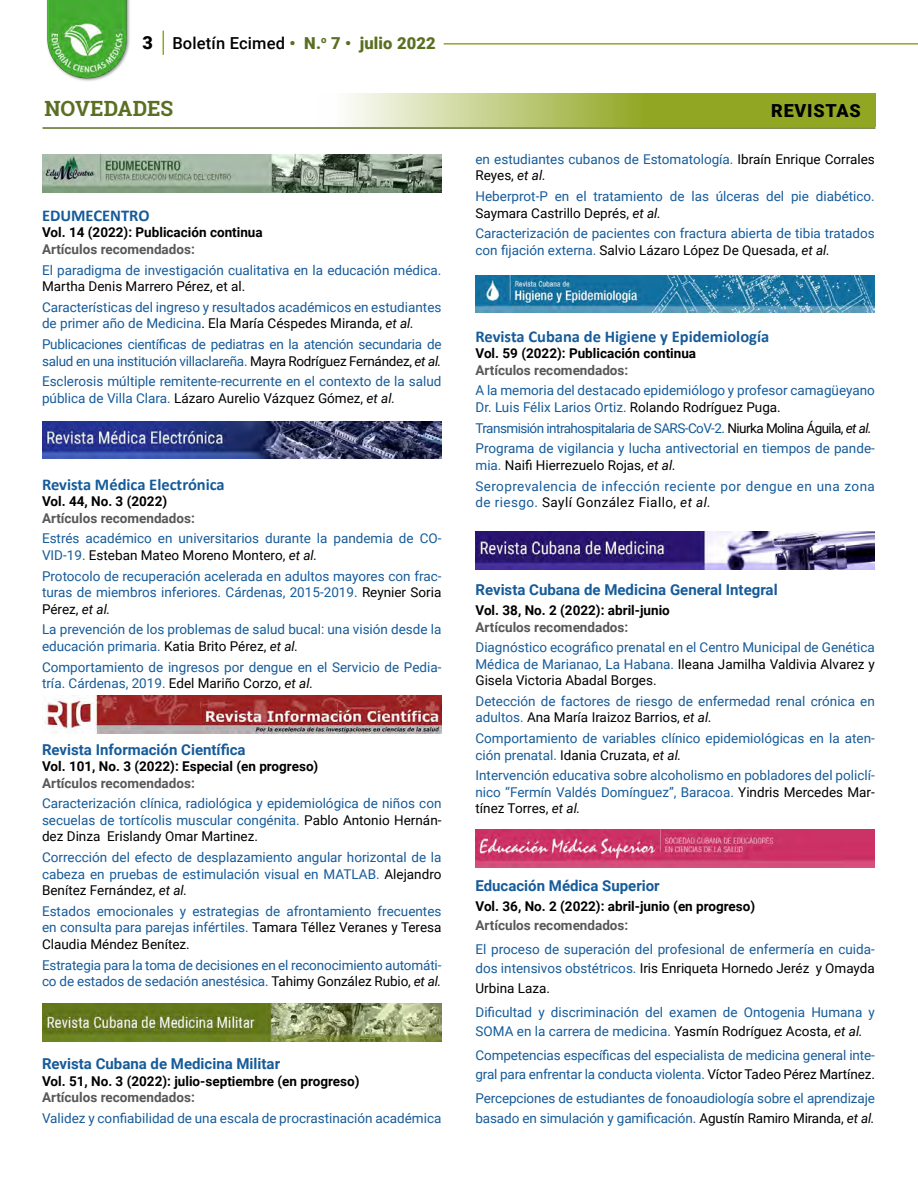
<style>
.page{position:relative;width:918px;height:1188px;background:#fff}
.page>*{position:absolute;margin:0;border:0;box-sizing:border-box;transform-origin:0 0}
.t1{font:700 21px "Roboto Slab";color:#5b6f22}
.t2{font:900 18px "Roboto";letter-spacing:.04em;color:#000}
.t3{font:700 16.5px "Calibri";color:#165b9a}
.t4{font:900 16.5px "Roboto";letter-spacing:.01em;color:#5b6f22}
.t5{font:700 15px "Roboto";color:#165b9a}
.t6{font:13.5px/16.5px "Roboto";color:#165b9a}
.t7{font:700 13.5px "Roboto";color:#000}
.t8{font:700 13.5px "Roboto";color:#58585a}
.t9{font:13.5px/16.5px "Roboto";letter-spacing:-.02em;color:#165b9a}
.t10{font:13.5px/20.7px "Roboto";letter-spacing:-.04em;color:#165b9a}
.t11{font:13.5px/20.7px "Roboto";letter-spacing:.03em;color:#165b9a}
.t12{font:13.5px "Roboto";letter-spacing:.025em;color:#000}
.t13{font:13.5px "Roboto";color:#000}
.s1{font-weight:500;color:#000}
.s2{color:#000}
.s3{font-style:italic;color:#000}
.s4{color:#165b9a}
.s5{font-style:italic}
</style>
<div class="page">
<hr style="left:444px;top:43px;width:474px;height:2px;background:#91a723">
<img style="left:46px;top:0;width:84px;height:81px">
<svg style="left:163px;top:31px;width:1px;height:24px"></svg>
<svg style="left:346px;top:94px;width:529px;height:33px;background:#aebe5e"></svg>
<hr style="left:43px;top:127px;width:832px;height:2px;background:#5b6f22">
<img style="left:42px;top:155px;width:399px;height:37px">
<img style="left:42px;top:421px;width:399px;height:38px">
<img style="left:42px;top:696px;width:399px;height:37px">
<img style="left:42px;top:1004px;width:399px;height:37px">
<img style="left:476px;top:275px;width:399px;height:37px">
<img style="left:475px;top:532px;width:400px;height:37px">
<img style="left:475px;top:830px;width:400px;height:37px">
<h2 class="t2" style="left:142px;top:30px;width:12px">3</h2>
<p class="t4" style="left:172px;top:31px;width:265px"><span class="s1">Boletín Ecimed</span> • N.<sup>o</sup> 7 • julio 2022</p>
<h1 class="t1" style="left:44px;top:94px;width:130px">NOVEDADES</h1>
<h2 class="t2" style="left:771px;top:98px;width:91px">REVISTAS</h2>
<p class="t3" style="left:42px;top:204px;width:109px">EDUMECENTRO</p>
<p class="t7" style="left:42px;top:223px;width:222px">Vol. 14 (2022): Publicación continua</p>
<p class="t8" style="left:42px;top:240px;width:154px">Artículos recomendados:</p>
<p class="t6" style="left:42px;top:261px;width:401px">El paradigma de investigación cualitativa en la educación médica.</p>
<p class="t13" style="left:42px;top:277px;width:205px">Martha Denis Marrero Pérez, et al.</p>
<p class="t6" style="left:42px;top:298px;width:401px">Características del ingreso y resultados académicos en estudiantes de primer año de Medicina<span class="s2">. Ela María Céspedes Miranda,</span> <span class="s3">et al.</span></p>
<p class="t9" style="left:42px;top:335px;width:401px">Publicaciones científicas de pediatras en la atención secundaria de salud en una institución villaclareña. <span class="s2">Mayra Rodríguez Fernández,</span> <span class="s3">et al.</span></p>
<p class="t6" style="left:42px;top:373px;width:401px">Esclerosis múltiple remitente-recurrente en el contexto de la salud pública de Villa Clara. <span class="s2">Lázaro Aurelio Vázquez Gómez,</span> <span class="s3">et al.</span></p>
<p class="t3" style="left:42px;top:472px;width:184px">Revista Médica Electrónica</p>
<p class="t7" style="left:42px;top:492px;width:127px">Vol. 44, No. 3 (2022)</p>
<p class="t8" style="left:42px;top:508px;width:154px">Artículos recomendados:</p>
<p class="t6" style="left:42px;top:530px;width:401px">Estrés académico en universitarios durante la pandemia de CO-<br>VID-19. <span class="s2">Esteban Mateo Moreno Montero,</span> <span class="s3">et al.</span></p>
<p class="t6" style="left:42px;top:567px;width:401px;text-align:justify">Protocolo de recuperación acelerada en adultos mayores con frac&shy;turas de miembros inferiores. Cárdenas, 2015-2019. <span class="s2">Reynier Soria Pérez,</span> <span class="s3">et al.</span></p>
<p class="t6" style="left:42px;top:621px;width:401px">La prevención de los problemas de salud bucal: una visión desde la educación primaria. <span class="s2">Katia Brito Pérez,</span> <span class="s3">et al.</span></p>
<p class="t6" style="left:42px;top:658px;width:401px">Comportamiento de ingresos por dengue en el Servicio de Pedia&shy;tría. Cárdenas, 2019. <span class="s2">Edel Mariño Corzo,</span> <span class="s3">et al.</span></p>
<p class="t5" style="left:42px;top:739px;width:205px">Revista Información Científica</p>
<p class="t7" style="left:42px;top:757px;width:278px">Vol. 101, No. 3 (2022): Especial (en progreso)</p>
<p class="t8" style="left:42px;top:773px;width:154px">Artículos recomendados:</p>
<p class="t6" style="left:42px;top:795px;width:401px;text-align:justify">Caracterización clínica, radiológica y epidemiológica de niños con secuelas de tortícolis muscular congénita. <span class="s2">Pablo Antonio Hernán&shy;dez Dinza Erislandy Omar Martinez.</span></p>
<p class="t6" style="left:42px;top:849px;width:401px;text-align:justify">Corrección del efecto de desplazamiento angular horizontal de la cabeza en pruebas de estimulación visual en MATLAB. <span class="s2">Alejandro Benítez Fernández,</span> <span class="s3">et al.</span></p>
<p class="t6" style="left:42px;top:902px;width:401px;text-align:justify">Estados emocionales y estrategias de afrontamiento frecuentes en consulta para parejas infértiles. <span class="s2">Tamara Téllez Veranes y Teresa Claudia Méndez Benítez.</span></p>
<p class="t6" style="left:42px;top:956px;width:401px">Estrategia para la toma de decisiones en el reconocimiento automáti&shy;co de estados de sedación anestésica. <span class="s2">Tahimy González Rubio,</span> <span class="s3">et al.</span></p>
<p class="t5" style="left:42px;top:1053px;width:240px">Revista Cubana de Medicina Militar</p>
<p class="t7" style="left:42px;top:1071px;width:319px">Vol. 51, No. 3 (2022): julio-septiembre (en progreso)</p>
<p class="t8" style="left:42px;top:1088px;width:154px">Artículos recomendados:</p>
<p class="t6" style="left:42px;top:1109px;width:401px">Validez y confiabilidad de una escala de procrastinación académica</p>
<p class="t6" style="left:476px;top:150px;width:401px">en estudiantes cubanos de Estomatología. <span class="s2">Ibraín Enrique Corrales<br>Reyes,</span> <span class="s3">et al.</span></p>
<p class="t6" style="left:476px;top:188px;width:401px">Heberprot-P en el tratamiento de las úlceras del pie diabético.<br><span class="s2">Saymara Castrillo Deprés,</span> <span class="s3">et al.</span></p>
<p class="t6" style="left:476px;top:225px;width:401px">Caracterización de pacientes con fractura abierta de tibia tratados con fijación externa. <span class="s2">Salvio Lázaro López De Quesada,</span> <span class="s3">et al.</span></p>
<p class="t3" style="left:476px;top:324px;width:295px">Revista Cubana de Higiene y Epidemiología</p>
<p class="t7" style="left:476px;top:344px;width:222px">Vol. 59 (2022): Publicación continua</p>
<p class="t8" style="left:476px;top:360px;width:154px">Artículos recomendados:</p>
<p class="t6" style="left:476px;top:382px;width:401px">A la memoria del destacado epidemiólogo y profesor camagüeyano<br>Dr. Luis Félix Larios Ortiz. <span class="s2">Rolando Rodríguez Puga.</span></p>
<p class="t10" style="left:476px;top:417px;width:401px">Transmisión intrahospitalaria de SARS-CoV-2. <span class="s2">Niurka Molina Águila,</span> <span class="s3">et al.<br></span>Programa de vigilancia y lucha antivectorial en tiempos de pande-</p>
<p class="t11" style="left:476px;top:454px;width:401px">mia. <span class="s2">Naifi Hierrezuelo Rojas,</span> <span class="s3">et al.<br></span>Seroprevalencia de infección reciente por dengue en una zona</p>
<p class="t12" style="left:476px;top:493px;width:237px"><span class="s4">de riesgo.</span> Saylí González Fiallo, <span class="s5">et al.</span></p>
<p class="t5" style="left:476px;top:579px;width:304px">Revista Cubana de Medicina General Integral</p>
<p class="t7" style="left:476px;top:601px;width:196px">Vol. 38, No. 2 (2022): abril-junio</p>
<p class="t8" style="left:476px;top:617px;width:154px">Artículos recomendados:</p>
<p class="t6" style="left:476px;top:639px;width:401px;text-align:justify">Diagnóstico ecográfico prenatal en el Centro Municipal de Genética Médica de Marianao, La Habana. <span class="s2">Ileana Jamilha Valdivia Alvarez y Gisela Victoria Abadal Borges.</span></p>
<p class="t6" style="left:476px;top:692px;width:401px">Detección de factores de riesgo de enfermedad renal crónica en adultos. <span class="s2">Ana María Iraizoz Barrios,</span> <span class="s3">et al.</span></p>
<p class="t6" style="left:476px;top:730px;width:401px">Comportamiento de variables clínico epidemiológicas en la aten&shy;ción prenatal. <span class="s2">Idania Cruzata,</span> <span class="s3">et al.</span></p>
<p class="t6" style="left:476px;top:767px;width:401px;text-align:justify">Intervención educativa sobre alcoholismo en pobladores del policlí&shy;nico “Fermín Valdés Domínguez”, Baracoa. <span class="s2">Yindris Mercedes Mar&shy;tínez Torres,</span> <span class="s3">et al.</span></p>
<p class="t5" style="left:476px;top:875px;width:186px">Educación Médica Superior</p>
<p class="t7" style="left:476px;top:896px;width:281px">Vol. 36, No. 2 (2022): abril-junio (en progreso)</p>
<p class="t8" style="left:476px;top:916px;width:154px">Artículos recomendados:</p>
<p class="t6" style="left:476px;top:939px;width:401px;line-height:19.5px;text-align:justify">El proceso de superación del profesional de enfermería en cuida&shy;dos intensivos obstétricos. <span class="s2">Iris Enriqueta Hornedo Jeréz y Omayda Urbina Laza.</span></p>
<p class="t6" style="left:476px;top:1002px;width:401px;line-height:19.5px">Dificultad y discriminación del examen de Ontogenia Humana y<br>SOMA en la carrera de medicina. <span class="s2">Yasmín Rodríguez Acosta,</span> <span class="s3">et al.</span></p>
<p class="t6" style="left:476px;top:1045px;width:401px;line-height:19.5px">Competencias específicas del especialista de medicina general inte&shy;gral para enfrentar la conducta violenta. <span class="s2">Víctor Tadeo Pérez Martínez.</span></p>
<p class="t6" style="left:476px;top:1088px;width:401px;line-height:19.5px">Percepciones de estudiantes de fonoaudiología sobre el aprendizaje basado en simulación y gamificación. <span class="s2">Agustín Ramiro Miranda,</span> <span class="s3">et al.</span></p>
</div>
